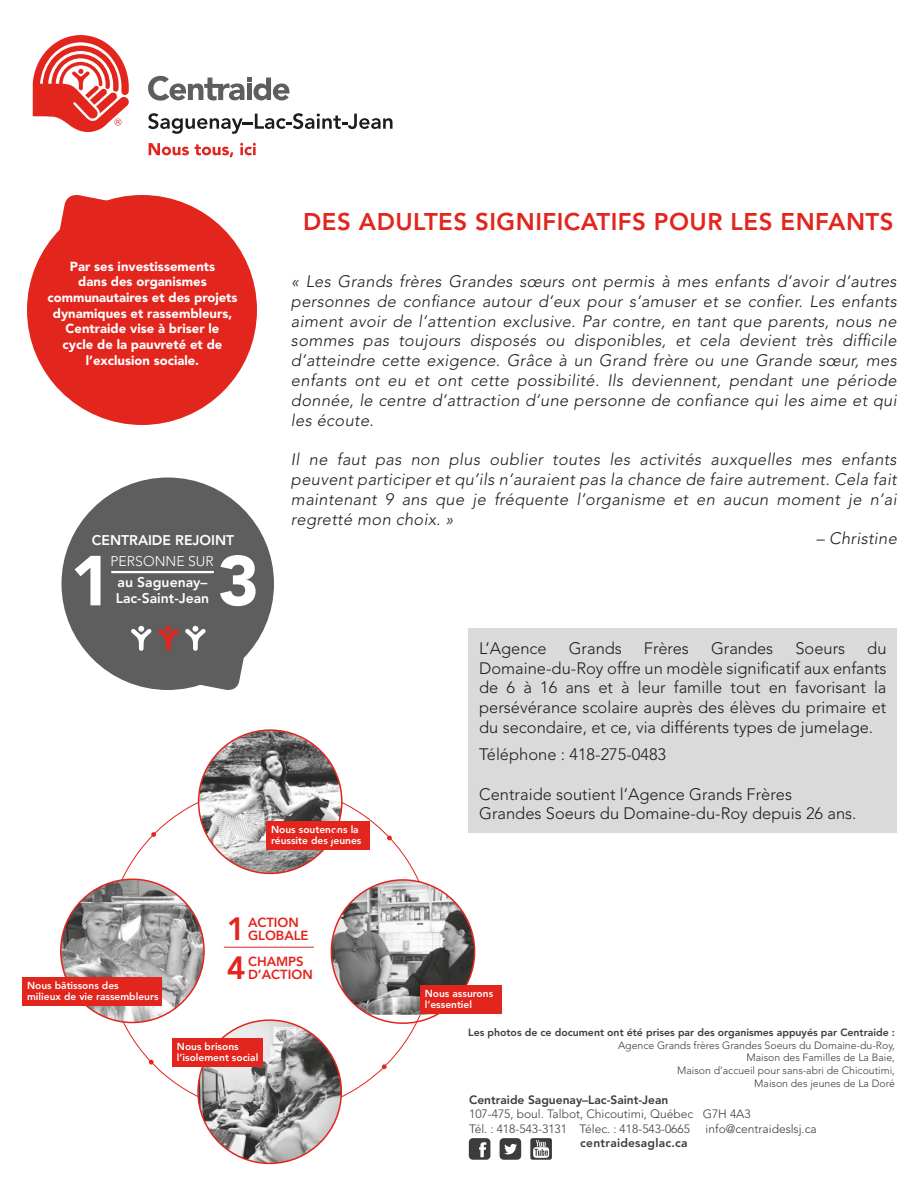
<style>
.page{position:relative;width:918px;height:1188px;background:#fff}
.page>*{position:absolute;margin:0;border:0;box-sizing:border-box;transform-origin:0 0}
.t1{font:900 69.9px "Avenir LT Std";color:#fff}
.t2{font:800 31.95px/39px "Avenir LT Std";color:#e2251d}
.t3{font:800 24px "Avenir LT Std";letter-spacing:.02em;color:#e2251d}
.t4{font:italic 300 16.5px/19.8px "Avenir LT Std";letter-spacing:.02em;color:#1d1d1b;text-align:justify}
.t5{font:300 16.5px/19.8px "Avenir LT Std";color:#1d1d1b;text-align:justify}
.t6{font:800 13.95px/16.8px "Avenir LT Std";color:#fff}
.t7{font:300 13.95px "Avenir LT Std";color:#fff}
.t8{font:900 13.05px/15.6px "Avenir LT Std";color:#fff;text-align:center}
.t9{font:800 13.05px/13px "Avenir LT Std";color:#e2251d}
.t10{font:300 12px/14.4px "Avenir LT Std";color:#3c3c3b}
.t11{font:800 12px "Avenir LT Std";color:#3c3c3b}
.t12{font:800 12px "Avenir LT Std";letter-spacing:.02em;color:#3c3c3b}
.t13{font:300 10.5px/12.6px "Avenir LT Std";color:#3c3c3b;text-align:right}
.t14{font:800 10.5px "Avenir LT Std";color:#3c3c3b}
.t15{font:800 10.2px/11.2px "Avenir LT Std";color:#fff}
</style>
<div class="page">
<div style="left:468px;top:628px;width:429px;height:205px;background:#dadada"></div>
<svg style="left:33px;top:35px;width:96px;height:97px"></svg>
<svg style="left:148px;top:76px;width:141px;height:25px"></svg>
<svg style="left:148px;top:113px;width:244px;height:21px"></svg>
<svg style="left:149px;top:143px;width:84px;height:14px"></svg>
<svg style="left:240px;top:143px;width:16px;height:12px"></svg>
<img style="left:198px;top:1020px;width:143px;height:143px;border-radius:72px">
<div style="left:172px;top:1038px;width:91px;height:29px;background:#e2251d"></div>
<img style="left:61px;top:879px;width:143px;height:144px;border-radius:72px">
<div style="left:22px;top:978px;width:140px;height:28px;background:#e2251d"></div>
<img style="left:199px;top:731px;width:143px;height:143px;border-radius:72px">
<div style="left:267px;top:821px;width:103px;height:29px;background:#e2251d"></div>
<img style="left:331px;top:880px;width:144px;height:135px">
<div style="left:420px;top:985px;width:82px;height:28px;background:#e2251d"></div>
<hr style="left:224px;top:947px;width:90px;height:1px;background:#e2251d">
<svg style="left:151px;top:832px;width:5px;height:5px"></svg>
<svg style="left:387px;top:836px;width:5px;height:4px"></svg>
<svg style="left:382px;top:1064px;width:5px;height:5px"></svg>
<svg style="left:149px;top:1060px;width:5px;height:5px"></svg>
<div style="left:62px;top:478px;width:212px;height:212px;background:#5f5e5e;border-radius:50%"></div>
<hr style="left:111px;top:571px;width:103px;height:2px;background:#fff">
<svg style="left:131px;top:626px;width:21px;height:25px"></svg>
<svg style="left:158px;top:625px;width:93px;height:65px"></svg>
<div style="left:27px;top:195px;width:230px;height:230px;background:#e2251d;border-radius:50%"></div>
<svg style="left:52px;top:195px;width:87px;height:44px"></svg>
<svg style="left:469px;top:1138px;width:21px;height:22px"></svg>
<svg style="left:500px;top:1138px;width:21px;height:22px"></svg>
<svg style="left:530px;top:1138px;width:22px;height:22px"></svg>
<p class="t8" style="left:47px;top:258px;width:192px">Par ses investissements<br>dans des organismes communautaires et des projets dynamiques et rassembleurs,<br>Centraide vise à briser le<br>cycle de la pauvreté et de l’exclusion sociale.</p>
<p class="t6" style="left:92px;top:531px;width:144px">CENTRAIDE REJOINT</p>
<h1 class="t1" style="left:70px;top:539px;width:43px">1</h1>
<h1 class="t1" style="left:218px;top:539px;width:43px">3</h1>
<p class="t7" style="left:111px;top:553px;width:105px">PERSONNE SUR</p>
<p class="t6" style="left:116px;top:573px;width:95px">au Saguenay–<br>Lac-Saint-Jean</p>
<h3 class="t3" style="left:303px;top:207px;width:592px">DES ADULTES SIGNIFICATIFS POUR LES ENFANTS</h3>
<p class="t4" style="left:291px;top:272px;width:607px">« Les Grands frères Grandes sœurs ont permis à mes enfants d’avoir d’autres personnes de confiance autour d’eux pour s’amuser et se confier. Les enfants aiment avoir de l’attention exclusive. Par contre, en tant que parents, nous ne sommes pas toujours disposés ou disponibles, et cela devient très difficile d’atteindre cette exigence. Grâce à un Grand frère ou une Grande sœur, mes enfants ont eu et ont cette possibilité. Ils deviennent, pendant une période donnée, le centre d’attraction d’une personne de confiance qui les aime et qui les écoute.</p>
<p class="t4" style="left:291px;top:450px;width:607px">Il ne faut pas non plus oublier toutes les activités auxquelles mes enfants peuvent participer et qu’ils n’auraient pas la chance de faire autrement. Cela fait maintenant 9 ans que je fréquente l’organisme et en aucun moment je n’ai regretté mon choix. »</p>
<p class="t4" style="left:816px;top:529px;width:82px">– Christine</p>
<p class="t15" style="left:271px;top:824px;width:92px">Nous soutenons la réussite des jeunes</p>
<p class="t5" style="left:479px;top:638px;width:409px;text-indent:388px">du Domaine-du-Roy offre un modèle significatif aux enfants de 6 à 16 ans et à leur famille tout en favorisant la persévérance scolaire auprès des élèves du primaire et du secondaire, et ce, via différents types de jumelage.</p>
<p class="t5" style="left:479px;top:744px;width:189px">Téléphone : 418-275-0483</p>
<p class="t5" style="left:479px;top:784px;width:379px">Centraide soutient l’Agence Grands Frères<br>Grandes Soeurs du Domaine-du-Roy depuis 26 ans.</p>
<p class="t5" style="left:479px;top:638px;width:69px">L’Agence</p>
<p class="t5" style="left:569px;top:638px;width:55px">Grands</p>
<p class="t5" style="left:644px;top:638px;width:46px">Frères</p>
<p class="t5" style="left:711px;top:638px;width:64px">Grandes</p>
<p class="t5" style="left:795px;top:638px;width:51px">Soeurs</p>
<p class="t15" style="left:27px;top:980px;width:133px">Nous bâtissons des<br>milieux de vie rassembleurs</p>
<p class="t9" style="left:248px;top:916px;width:62px">ACTION<br>GLOBALE</p>
<p class="t9" style="left:248px;top:955px;width:66px">CHAMPS<br>D’ACTION</p>
<h2 class="t2" style="left:227px;top:909px;width:20px">1<br>4</h2>
<p class="t15" style="left:177px;top:1041px;width:83px">Nous brisons l’isolement social</p>
<p class="t15" style="left:425px;top:987px;width:70px">Nous assurons l’essentiel</p>
<p class="t14" style="left:468px;top:1026px;width:428px">Les photos de ce document ont été prises par des organismes appuyés par Centraide :</p>
<p class="t13" style="left:618px;top:1039px;width:278px">Agence Grands frères Grandes Soeurs du Domaine-du-Roy, Maison des Familles de La Baie,<br>Maison d’accueil pour sans-abri de Chicoutimi,<br>Maison des jeunes de La Doré</p>
<p class="t11" style="left:469px;top:1092px;width:201px">Centraide Saguenay–Lac-Saint-Jean</p>
<p class="t10" style="left:469px;top:1107px;width:283px">107-475, boul. Talbot, Chicoutimi, Québec G7H 4A3<br>Tél. : 418-543-3131 Télec. : 418-543-0665</p>
<p class="t10" style="left:706px;top:1121px;width:113px">info@centraideslsj.ca</p>
<p class="t12" style="left:580px;top:1136px;width:109px">centraidesaglac.ca</p>
</div>
